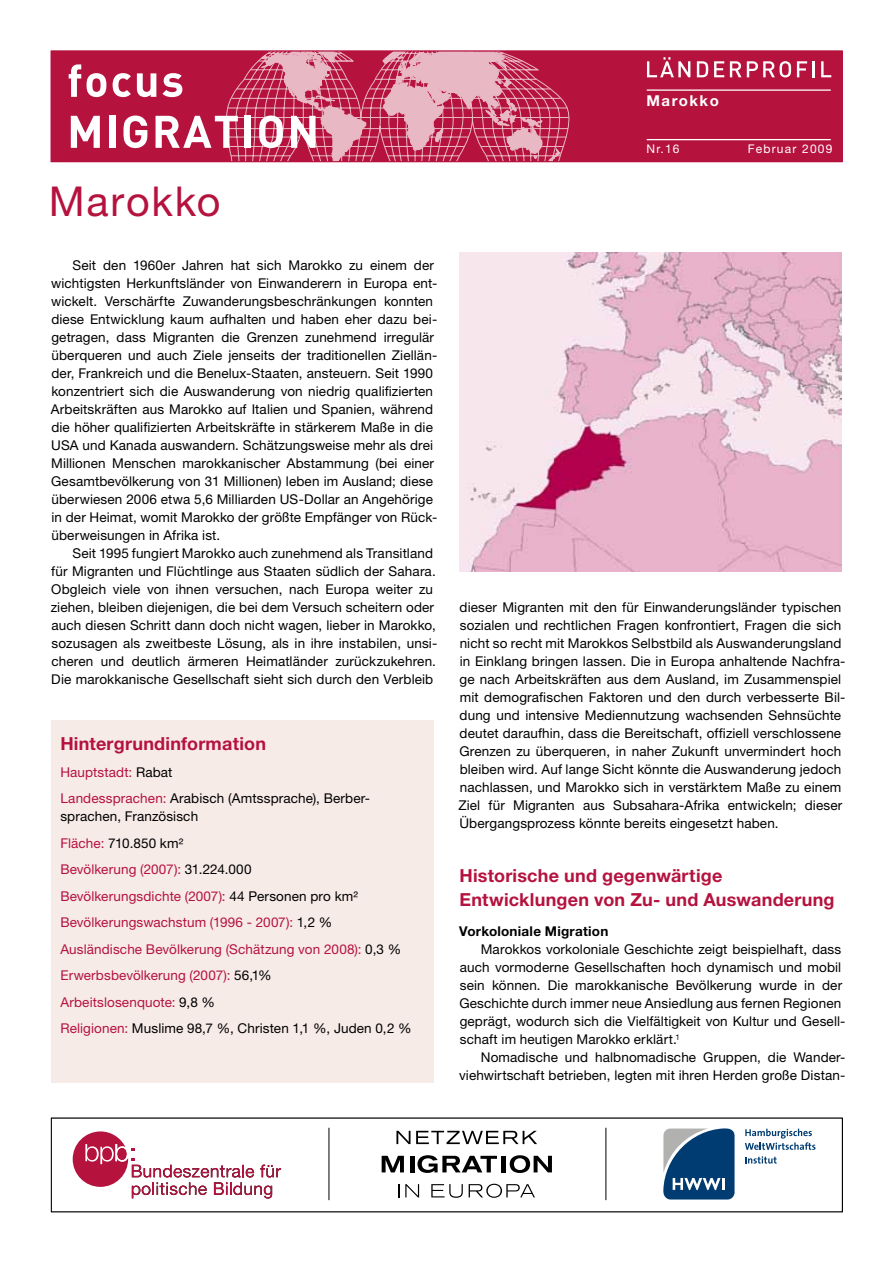
<style>
.page{position:relative;width:893px;height:1263px;background:#fff}
.page>*{position:absolute;margin:0;border:0;box-sizing:border-box;transform-origin:0 0}
.t1{font:41.25px "Helvetica Neue LT Pro";letter-spacing:.04em;color:#b5123e}
.t2{font:700 18px/24px "Helvetica Neue LT Pro";letter-spacing:.01em;color:#b5123e}
.t3{font:700 15px "Helvetica Neue";letter-spacing:.1em;color:#fff}
.t4{font:700 15px "Helvetica Neue LT Pro";letter-spacing:.1em;color:#fff}
.t5{font:13.5px/18px "Helvetica Neue LT Pro";letter-spacing:.01em;color:#000}
.t6{font:13.5px/26.5px "Helvetica Neue LT Pro";letter-spacing:.01em;color:#b5123e}
.t7{font:700 13.5px "Helvetica Neue LT Pro";letter-spacing:.02em;color:#000}
.t8{font:12px "Helvetica Neue LT Pro";letter-spacing:.1em;color:#fff}
.t9{font:12px "Helvetica Neue";letter-spacing:.1em;color:#fff}
.s1{color:#b5123e}
.s2{color:#000}
</style>
<div class="page">
<hr style="left:606px;top:1128px;width:1px;height:72px;background:#000">
<svg style="left:396px;top:1131px;width:14px;height:13px"></svg>
<svg style="left:416px;top:1131px;width:121px;height:13px"></svg>
<svg style="left:382px;top:1156px;width:22px;height:16px"></svg>
<hr style="left:410px;top:1156px;width:4px;height:16px;background:#000">
<svg style="left:417px;top:1155px;width:80px;height:18px"></svg>
<hr style="left:502px;top:1156px;width:4px;height:16px;background:#000">
<svg style="left:510px;top:1155px;width:42px;height:18px"></svg>
<svg style="left:399px;top:1184px;width:20px;height:13px"></svg>
<svg style="left:431px;top:1184px;width:32px;height:14px"></svg>
<svg style="left:469px;top:1184px;width:66px;height:14px"></svg>
<hr style="left:329px;top:1128px;width:1px;height:72px;background:#000">
<svg style="left:73px;top:1131px;width:208px;height:67px"></svg>
<svg style="left:745px;top:1156px;width:32px;height:7px"></svg>
<svg style="left:745px;top:1129px;width:70px;height:21px"></svg>
<svg style="left:663px;top:1128px;width:72px;height:71px;background:#37648b"></svg>
<div style="left:52px;top:51px;width:790px;height:111px;background:#b5123e"></div>
<svg style="left:70px;top:116px;width:30px;height:32px"></svg>
<div style="left:109px;top:116px;width:6px;height:32px;background:#fff"></div>
<svg style="left:68px;top:64px;width:38px;height:33px"></svg>
<svg style="left:112px;top:50px;width:462px;height:112px"></svg>
<svg style="left:647px;top:57px;width:43px;height:20px"></svg>
<svg style="left:696px;top:61px;width:112px;height:16px"></svg>
<hr style="left:812px;top:61px;width:3px;height:16px;background:#fff">
<svg style="left:821px;top:61px;width:10px;height:16px"></svg>
<hr style="left:647px;top:139px;width:184px;height:1px;background:#fff">
<hr style="left:647px;top:89px;width:184px;height:2px;background:#fff">
<div style="left:51px;top:720px;width:383px;height:362px;background:#f7ebe8"></div>
<img style="left:459px;top:252px;width:383px;height:319px">
<h1 class="t1" style="left:49px;top:177px;width:173px">Marokko</h1>
<p class="t5" style="left:51px;top:256px;width:388px;text-indent:22px">Seit den 1960er Jahren hat sich Marokko zu einem der wichtigsten Herkunftsländer von Einwanderern in Europa ent&shy;wickelt. Verschärfte Zuwanderungsbeschränkungen konnten diese Entwicklung kaum aufhalten und haben eher dazu bei&shy;getragen, dass Migranten die Grenzen zunehmend irregulär überqueren und auch Ziele jenseits der traditionellen Ziellän&shy;der, Frankreich und die Benelux-Staaten, ansteuern. Seit 1990 konzentriert sich die Auswanderung von niedrig qualifizierten Arbeitskräften aus Marokko auf Italien und Spanien, während die höher qualifizierten Arbeitskräfte in stärkerem Maße in die USA und Kanada auswandern. Schätzungsweise mehr als drei Millionen Menschen marokkanischer Abstammung (bei einer Gesamtbevölkerung von 31 Millionen) leben im Ausland; diese überwiesen 2006 etwa 5,6 Milliarden US-Dollar an Angehörige in der Heimat, womit Marokko der größte Empfänger von Rück&shy;überweisungen in Afrika ist.</p>
<p class="t5" style="left:51px;top:544px;width:388px;text-indent:22px">Seit 1995 fungiert Marokko auch zunehmend als Transitland für Migranten und Flüchtlinge aus Staaten südlich der Sahara.<br>Obgleich viele von ihnen versuchen, nach Europa weiter zu ziehen, bleiben diejenigen, die bei dem Versuch scheitern oder auch diesen Schritt dann doch nicht wagen, lieber in Marokko, sozusagen als zweitbeste Lösung, als in ihre instabilen, unsi&shy;cheren und deutlich ärmeren Heimatländer zurückzukehren.<br>Die marokkanische Gesellschaft sieht sich durch den Verbleib</p>
<h2 class="t2" style="left:60px;top:732px;width:207px">Hintergrundinformation</h2>
<p class="t5" style="left:60px;top:759px;width:311px;line-height:26.5px"><span class="s1">Hauptstadt:</span> Rabat<br><span class="s1">Landessprachen:</span> Arabisch (Amtssprache), Berber-</p>
<p class="t6" style="left:60px;top:803px;width:353px"><span class="s2">sprachen, Französisch<br></span>Fläche: <span class="s2">710.850 km²<br></span>Bevölkerung (2007): <span class="s2">31.224.000<br></span>Bevölkerungsdichte (2007): <span class="s2">44 Personen pro km²<br></span>Bevölkerungswachstum (1996 - 2007): <span class="s2">1,2 % </span>Ausländische Bevölkerung (Schätzung von 2008): <span class="s2">0,3 % </span>Erwerbsbevölkerung (2007): <span class="s2">56,1%<br></span>Arbeitslosenquote: <span class="s2">9,8 %<br></span>Religionen: <span class="s2">Muslime 98,7 %, Christen 1,1 %, Juden 0,2 %</span></p>
<p class="t4" style="left:646px;top:91px;width:74px">Marokko</p>
<p class="t8" style="left:646px;top:141px;width:35px">Nr.16</p>
<p class="t8" style="left:748px;top:141px;width:86px">Februar 2009</p>
<p class="t3" style="left:646px;top:95px;width:114px">FRANKREICH</p>
<p class="t9" style="left:646px;top:144px;width:27px">Nr.1</p>
<p class="t9" style="left:767px;top:144px;width:67px">April 2004</p>
<p class="t5" style="left:458px;top:598px;width:388px">dieser Migranten mit den für Einwanderungsländer typischen sozialen und rechtlichen Fragen konfrontiert, Fragen die sich nicht so recht mit Marokkos Selbstbild als Auswanderungsland in Einklang bringen lassen. Die in Europa anhaltende Nachfra&shy;ge nach Arbeitskräften aus dem Ausland, im Zusammenspiel mit demografischen Faktoren und den durch verbesserte Bil&shy;dung und intensive Mediennutzung wachsenden Sehnsüchte deutet daraufhin, dass die Bereitschaft, offiziell verschlossene Grenzen zu überqueren, in naher Zukunft unvermindert hoch bleiben wird. Auf lange Sicht könnte die Auswanderung jedoch nachlassen, und Marokko sich in verstärktem Maße zu einem Ziel für Migranten aus Subsahara-Afrika entwickeln; dieser Übergangsprozess könnte bereits eingesetzt haben.</p>
<h2 class="t2" style="left:459px;top:863px;width:377px">Historische und gegenwärtige<br>Entwicklungen von Zu- und Auswanderung</h2>
<p class="t7" style="left:459px;top:923px;width:151px">Vorkoloniale Migration</p>
<p class="t5" style="left:459px;top:940px;width:388px;text-indent:21px">Marokkos vorkoloniale Geschichte zeigt beispielhaft, dass auch vormoderne Gesellschaften hoch dynamisch und mobil sein können. Die marokkanische Bevölkerung wurde in der Geschichte durch immer neue Ansiedlung aus fernen Regionen geprägt, wodurch sich die Vielfältigkeit von Kultur und Gesell&shy;schaft im heutigen Marokko erklärt.<sup>1</sup></p>
<p class="t5" style="left:459px;top:1048px;width:388px;text-align:right">Nomadische und halbnomadische Gruppen, die Wander&shy;viehwirtschaft betrieben, legten mit ihren Herden große Distan-</p>
</div>
